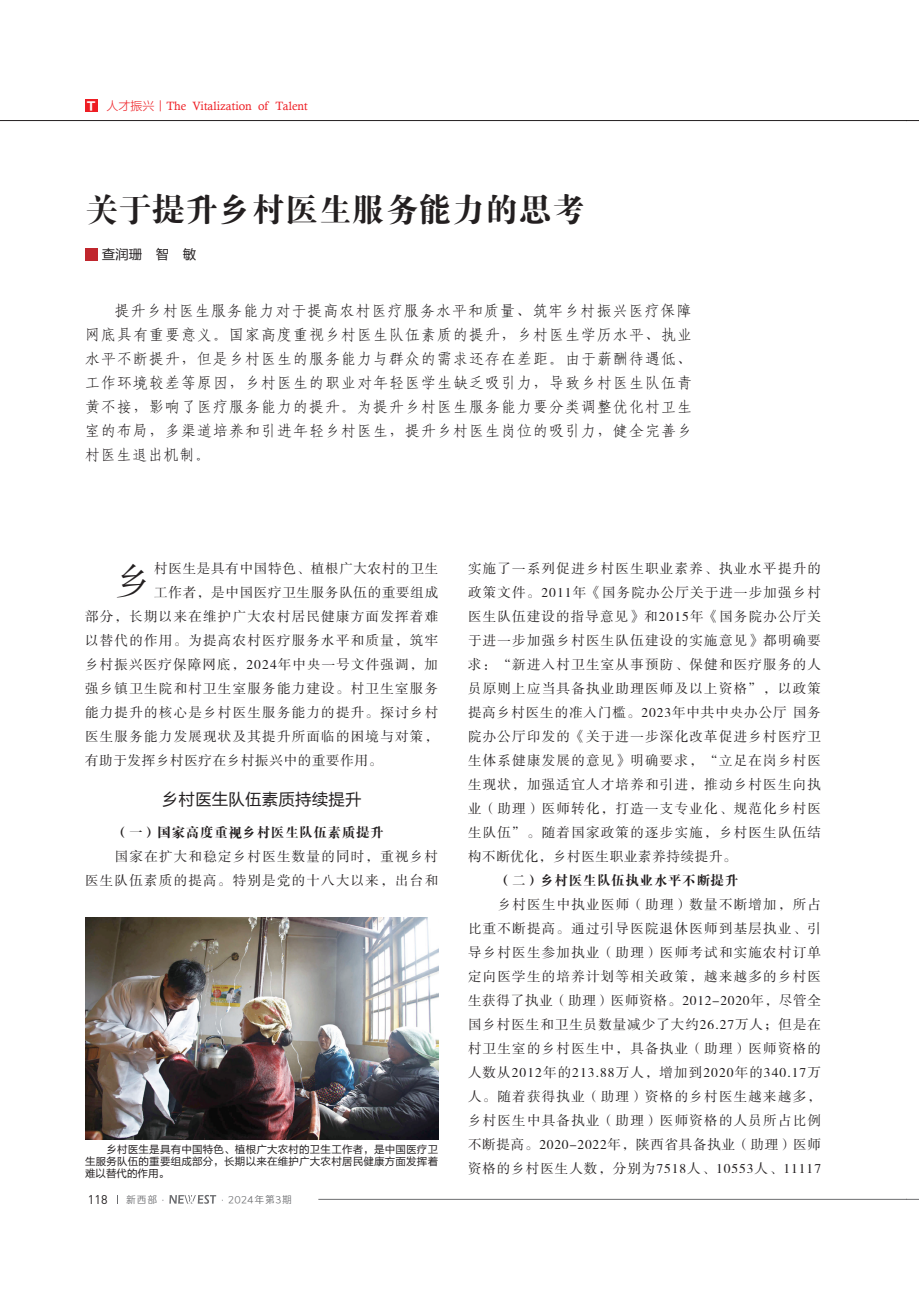
<style>
.page{position:relative;width:919px;height:1289px;background:#fff}
.page>*{position:absolute;margin:0;border:0;box-sizing:border-box;transform-origin:0 0}
.t1{font:37.5px "FZSSK GBK1 0";color:#231f20}
.t2{font:33px "FZDBSK GBK1 0";letter-spacing:.01em;color:#231f20}
.t3{font:16.5px "FZLTHK GBK1 0";letter-spacing:.01em;color:#231f20}
.t4{font:15px/24px "Fang Song GB2312";letter-spacing:.065em;color:#231f20;text-align:justify}
.t5{font:13.5px/24px "FZSSK GBK1 0";letter-spacing:.09em;color:#231f20;text-align:justify}
.t6{font:13.5px "FZSSK GBK1 0";letter-spacing:.055em;color:#231f20}
.t7{font:13.5px "FZDBSK GBK1 0";letter-spacing:.05em;color:#231f20}
.t8{font:13.5px "FZSSK GBK1 0";letter-spacing:.05em;color:#231f20}
.t9{font:13.5px "FZLTHK GBK1 0";color:#231f20}
.t10{font:12.45px "DIN";color:#231f20}
.t11{font:12px "Calisto";color:#ee1d23}
.t12{font:10.5px/12px "FZLTHK GBK1 0";letter-spacing:.02em;color:#231f20;text-align:justify}
.t13{font:9.75px "Loong Flash Sans GB Regular";letter-spacing:.1em;color:#6c6d70}
.s1{font-family:"FZLTDHK GBK1 0";font-size:11.4px;color:#fff}
.s2{font-family:"FZLTXHK GBK1 0"}
</style>
<div class="page">
<hr style="left:318px;top:1199px;width:588px;height:1px;background:#6c6d70">
<svg style="left:169px;top:1195px;width:47px;height:8px"></svg>
<hr style="left:0;top:120px;width:906px;height:1px;background:#231f20">
<svg style="left:906px;top:1199px;width:12px;height:1px"></svg>
<svg style="left:906px;top:120px;width:12px;height:1px"></svg>
<div style="left:85px;top:248px;width:13px;height:13px;background:#c0262d"></div>
<img style="left:85px;top:917px;width:353px;height:222px">
<div style="left:85px;top:99px;width:13px;height:13px;background:#ee1d23"></div>
<p class="t11" style="left:86px;top:99px;width:224px"><span class="s1">Ｔ</span> <span class="s2">人才振兴丨</span>The Vitalization of Talent</p>
<h2 class="t2" style="left:85px;top:192px;width:501px">关于提升乡村医生服务能力的思考</h2>
<p class="t9" style="left:102px;top:247px;width:96px">查润珊　智　敏</p>
<p class="t4" style="left:85px;top:299px;width:608px;text-indent:30px">提升乡村医生服务能力对于提高农村医疗服务水平和质量、筑牢乡村振兴医疗保障网底具有重要意义。国家高度重视乡村医生队伍素质的提升，乡村医生学历水平、执业水平不断提升，但是乡村医生的服务能力与群众的需求还存在差距。由于薪酬待遇低、工作环境较差等原因，乡村医生的职业对年轻医学生缺乏吸引力，导致乡村医生队伍青黄不接，影响了医疗服务能力的提升。为提升乡村医生服务能力要分类调整优化村卫生室的布局，多渠道培养和引进年轻乡村医生，提升乡村医生岗位的吸引力，健全完善乡村医生退出机制。</p>
<h1 class="t1" style="left:115px;top:561px;width:39px">乡</h1>
<p class="t6" style="left:154px;top:561px;width:285px">村医生是具有中国特色、植根广大农村的卫生</p>
<p class="t6" style="left:154px;top:585px;width:285px">工作者，是中国医疗卫生服务队伍的重要组成</p>
<p class="t5" style="left:85px;top:605px;width:354px">部分，长期以来在维护广大农村居民健康方面发挥着难</p>
<p class="t5" style="left:85px;top:629px;width:354px">以替代的作用。为提高农村医疗服务水平和质量，筑牢</p>
<p class="t5" style="left:85px;top:653px;width:354px">乡村振兴医疗保障网底，2024年中央一号文件强调，加</p>
<p class="t5" style="left:85px;top:677px;width:354px">强乡镇卫生院和村卫生室服务能力建设。村卫生室服务</p>
<p class="t5" style="left:85px;top:701px;width:354px">能力提升的核心是乡村医生服务能力的提升。探讨乡村</p>
<p class="t5" style="left:85px;top:725px;width:354px">医生服务能力发展现状及其提升所面临的困境与对策，</p>
<p class="t8" style="left:85px;top:753px;width:298px">有助于发挥乡村医疗在乡村振兴中的重要作用。</p>
<p class="t3" style="left:162px;top:789px;width:201px">乡村医生队伍素质持续提升</p>
<p class="t7" style="left:115px;top:824px;width:270px">（一）国家高度重视乡村医生队伍素质提升</p>
<p class="t5" style="left:85px;top:844px;width:354px;text-align:right">国家在扩大和稳定乡村医生数量的同时，重视乡村<br>医生队伍素质的提高。特别是党的十八大以来，出台和</p>
<p class="t12" style="left:85px;top:1143px;width:354px">　　乡村医生是具有中国特色、植根广大农村的卫生工作者，是中国医疗卫生服务队伍的重要组成部分，长期以来在维护广大农村居民健康方面发挥着难以替代的作用。</p>
<p class="t10" style="left:88px;top:1191px;width:20px">118</p>
<p class="t13" style="left:126px;top:1194px;width:167px">新西部·　　　　 ·2024年第3期</p>
<p class="t5" style="left:468px;top:557px;width:354px">实施了一系列促进乡村医生职业素养、执业水平提升的政策文件。2011年《国务院办公厅关于进一步加强乡村医生队伍建设的指导意见》和2015年《国务院办公厅关于进一步加强乡村医生队伍建设的实施意见》都明确要求：“新进入村卫生室从事预防、保健和医疗服务的人员原则上应当具备执业助理医师及以上资格”，以政策提高乡村医生的准入门槛。2023年中共中央办公厅 国务院办公厅印发的《关于进一步深化改革促进乡村医疗卫生体系健康发展的意见》明确要求，“立足在岗乡村医生现状，加强适宜人才培养和引进，推动乡村医生向执业（助理）医师转化，打造一支专业化、规范化乡村医生队伍”。随着国家政策的逐步实施，乡村医生队伍结构不断优化，乡村医生职业素养持续提升。</p>
<p class="t7" style="left:497px;top:873px;width:242px">（二）乡村医生队伍执业水平不断提升</p>
<p class="t5" style="left:468px;top:893px;width:354px;text-indent:30px">乡村医生中执业医师（助理）数量不断增加，所占比重不断提高。通过引导医院退休医师到基层执业、引导乡村医生参加执业（助理）医师考试和实施农村订单定向医学生的培养计划等相关政策，越来越多的乡村医生获得了执业（助理）医师资格。2012-2020年，尽管全国乡村医生和卫生员数量减少了大约26.27万人；但是在村卫生室的乡村医生中，具备执业（助理）医师资格的人数从2012年的213.88万人，增加到2020年的340.17万人。随着获得执业（助理）资格的乡村医生越来越多，乡村医生中具备执业（助理）医师资格的人员所占比例不断提高。2020-2022年，陕西省具备执业（助理）医师资格的乡村医生人数，分别为7518人、10553人、11117</p>
</div>
